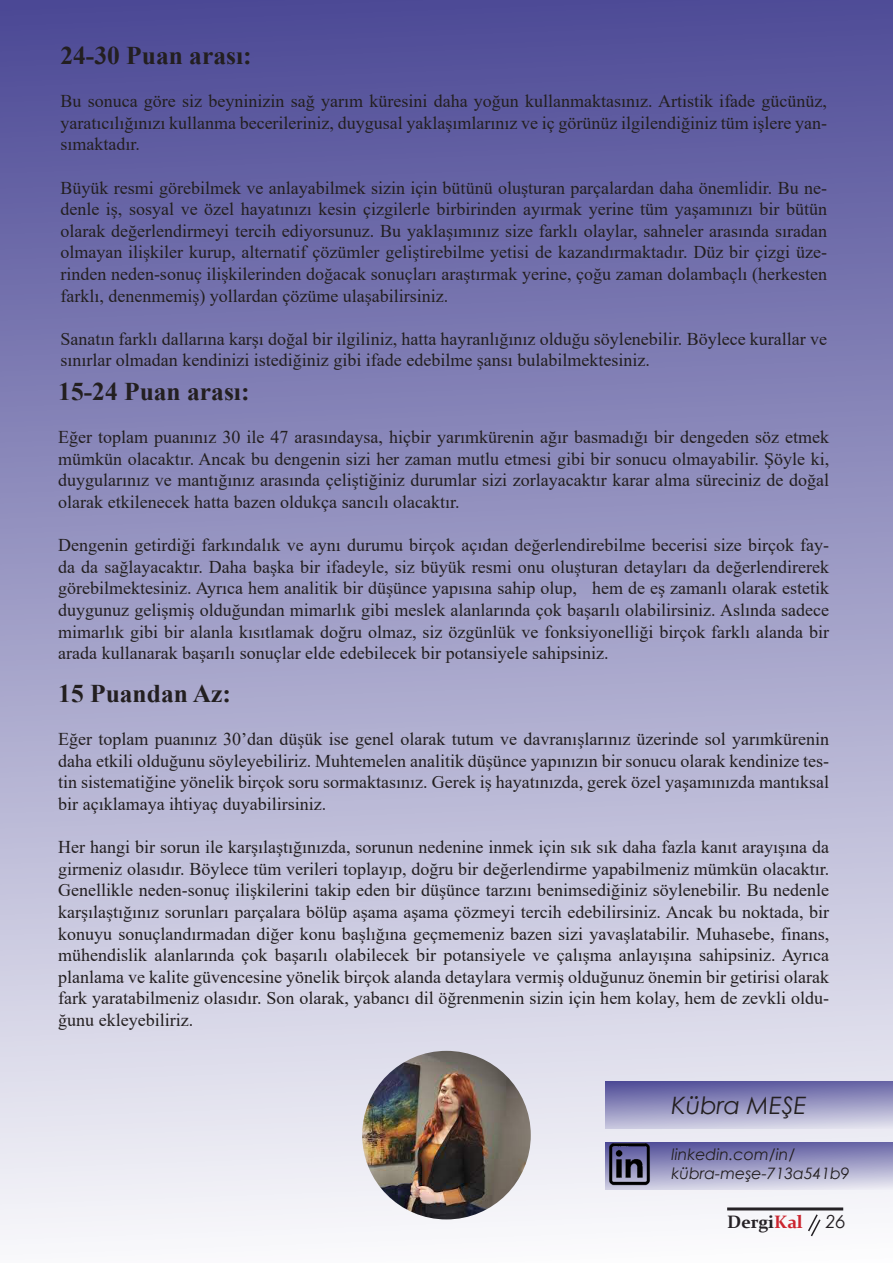
<style>
.page{position:relative;width:893px;height:1263px;background:#fff}
.page>*{position:absolute;margin:0;border:0;box-sizing:border-box;transform-origin:0 0}
.Paragraf_Times_new{font:700 25.5px "Times New Roman";color:#231f20}
.t1{font:italic 24px "Century Gothic";color:#231f20}
.Paragraf_Times_new-2{font:18px/21.6px "Times New Roman";color:#231f20;text-align:justify}
.t2{font:700 18px "Constantia";color:#231f20}
.t3{font:italic 18px "Century Gothic";color:#231f20}
.t4{font:italic 15.75px "Century Gothic";color:#231f20}
.s1{color:#d1232a}
</style>
<div class="page">
<div style="left:0;top:0;width:893px;height:1263px;background:linear-gradient(to bottom,#4d4a96,#fafafc)"></div>
<img style="left:362px;top:1051px;width:169px;height:168px;border-radius:84px">
<svg style="left:606px;top:1081px;width:287px;height:47px;background:#9694c1"></svg>
<div style="left:606px;top:1142px;width:287px;height:47px;background:linear-gradient(to bottom,#5c599f,#dedeeb)"></div>
<img style="left:608px;top:1143px;width:43px;height:42px">
<p class="Paragraf_Times_new" style="left:60px;top:37px;width:193px">24-30 Puan arası:</p>
<p class="Paragraf_Times_new-2" style="left:60px;top:90px;width:768px">Bu sonuca göre siz beyninizin sağ yarım küresini daha yoğun kullanmaktasınız. Artistik ifade gücünüz, yaratıcılığınızı kullanma becerileriniz, duygusal yaklaşımlarınız ve iç görünüz ilgilendiğiniz tüm işlere yan&shy;sımaktadır.</p>
<p class="Paragraf_Times_new-2" style="left:60px;top:176px;width:768px">Büyük resmi görebilmek ve anlayabilmek sizin için bütünü oluşturan parçalardan daha önemlidir. Bu ne&shy;denle iş, sosyal ve özel hayatınızı kesin çizgilerle birbirinden ayırmak yerine tüm yaşamınızı bir bütün olarak değerlendirmeyi tercih ediyorsunuz. Bu yaklaşımınız size farklı olaylar, sahneler arasında sıradan olmayan ilişkiler kurup, alternatif çözümler geliştirebilme yetisi de kazandırmaktadır. Düz bir çizgi üze&shy;rinden neden-sonuç ilişkilerinden doğacak sonuçları araştırmak yerine, çoğu zaman dolambaçlı (herkesten farklı, denenmemiş) yollardan çözüme ulaşabilirsiniz.</p>
<p class="Paragraf_Times_new-2" style="left:60px;top:327px;width:768px">Sanatın farklı dallarına karşı doğal bir ilgiliniz, hatta hayranlığınız olduğu söylenebilir. Böylece kurallar ve sınırlar olmadan kendinizi istediğiniz gibi ifade edebilme şansı bulabilmektesiniz.</p>
<p class="Paragraf_Times_new" style="left:58px;top:373px;width:193px">15-24 Puan arası:</p>
<p class="Paragraf_Times_new-2" style="left:58px;top:426px;width:772px">Eğer toplam puanınız 30 ile 47 arasındaysa, hiçbir yarımkürenin ağır basmadığı bir dengeden söz etmek mümkün olacaktır. Ancak bu dengenin sizi her zaman mutlu etmesi gibi bir sonucu olmayabilir. Şöyle ki, duygularınız ve mantığınız arasında çeliştiğiniz durumlar sizi zorlayacaktır karar alma süreciniz de doğal olarak etkilenecek hatta bazen oldukça sancılı olacaktır.</p>
<p class="Paragraf_Times_new-2" style="left:58px;top:534px;width:772px">Dengenin getirdiği farkındalık ve aynı durumu birçok açıdan değerlendirebilme becerisi size birçok fay&shy;da da sağlayacaktır. Daha başka bir ifadeyle, siz büyük resmi onu oluşturan detayları da değerlendirerek görebilmektesiniz. Ayrıca hem analitik bir düşünce yapısına sahip olup, hem de eş zamanlı olarak estetik duygunuz gelişmiş olduğundan mimarlık gibi meslek alanlarında çok başarılı olabilirsiniz. Aslında sadece mimarlık gibi bir alanla kısıtlamak doğru olmaz, siz özgünlük ve fonksiyonelliği birçok farklı alanda bir arada kullanarak başarılı sonuçlar elde edebilecek bir potansiyele sahipsiniz.</p>
<p class="Paragraf_Times_new" style="left:58px;top:675px;width:174px">15 Puandan Az:</p>
<p class="Paragraf_Times_new-2" style="left:58px;top:728px;width:772px">Eğer toplam puanınız 30’dan düşük ise genel olarak tutum ve davranışlarınız üzerinde sol yarımkürenin daha etkili olduğunu söyleyebiliriz. Muhtemelen analitik düşünce yapınızın bir sonucu olarak kendinize tes&shy;tin sistematiğine yönelik birçok soru sormaktasınız. Gerek iş hayatınızda, gerek özel yaşamınızda mantıksal bir açıklamaya ihtiyaç duyabilirsiniz.</p>
<p class="Paragraf_Times_new-2" style="left:58px;top:836px;width:772px">Her hangi bir sorun ile karşılaştığınızda, sorunun nedenine inmek için sık sık daha fazla kanıt arayışına da girmeniz olasıdır. Böylece tüm verileri toplayıp, doğru bir değerlendirme yapabilmeniz mümkün olacaktır.<br>Genellikle neden-sonuç ilişkilerini takip eden bir düşünce tarzını benimsediğiniz söylenebilir. Bu nedenle karşılaştığınız sorunları parçalara bölüp aşama aşama çözmeyi tercih edebilirsiniz. Ancak bu noktada, bir konuyu sonuçlandırmadan diğer konu başlığına geçmemeniz bazen sizi yavaşlatabilir. Muhasebe, finans, mühendislik alanlarında çok başarılı olabilecek bir potansiyele ve çalışma anlayışına sahipsiniz. Ayrıca planlama ve kalite güvencesine yönelik birçok alanda detaylara vermiş olduğunuz önemin bir getirisi olarak fark yaratabilmeniz olasıdır. Son olarak, yabancı dil öğrenmenin sizin için hem kolay, hem de zevkli oldu&shy;ğunu ekleyebiliriz.</p>
<p class="t1" style="left:671px;top:1088px;width:137px">Kübra MEŞE</p>
<p class="t4" style="left:671px;top:1143px;width:125px">linkedin.com/in/</p>
<p class="t4" style="left:671px;top:1162px;width:180px">kübra-meşe-713a541b9</p>
<p class="t2" style="left:727px;top:1209px;width:77px">Dergi<span class="s1">Kal</span></p>
<p class="t3" style="left:826px;top:1209px;width:21px">26</p>
</div>
